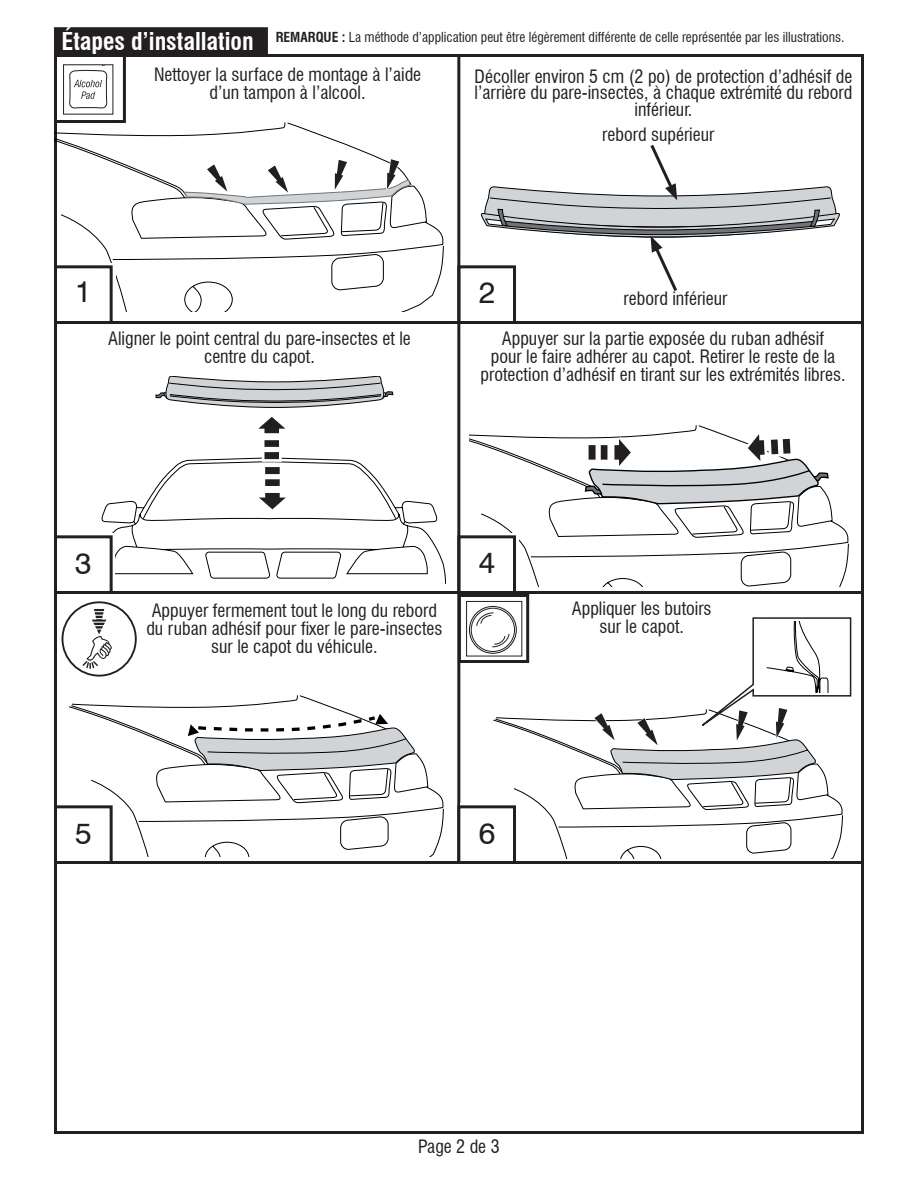
<style>
.page{position:relative;width:918px;height:1188px;background:#fff}
.page>*{position:absolute;margin:0;border:0;box-sizing:border-box;transform-origin:0 0}
.t1{font:30px "Swiss 721 BT";color:#231f20}
.t2{font:700 condensed 24px "Swiss 721 BT";color:#fff}
.t3{font:condensed 18px/18px "Swiss 721 BT";color:#231f20;text-align:center}
.t4{font:condensed 13.5px "Swiss 721 BT";color:#231f20}
.s1{font-weight:700}
</style>
<div class="page">
<svg style="left:69px;top:695px;width:375px;height:162px"></svg>
<svg style="left:188px;top:714px;width:227px;height:57px"></svg>
<svg style="left:469px;top:425px;width:379px;height:161px"></svg>
<svg style="left:101px;top:487px;width:345px;height:97px"></svg>
<svg style="left:54px;top:122px;width:390px;height:189px"></svg>
<div style="left:61px;top:263px;width:55px;height:55px;background:#fff"></div>
<div style="left:61px;top:533px;width:54px;height:56px;background:#fff"></div>
<div style="left:55px;top:28px;width:212px;height:26px;background:#231f20"></div>
<div style="left:54px;top:27px;width:214px;height:28px;border:2px solid #231f20"></div>
<hr style="left:54px;top:591px;width:810px;height:3px;background:#231f20">
<hr style="left:54px;top:321px;width:810px;height:3px;background:#231f20">
<div style="left:54px;top:265px;width:59px;height:59px;border:3px solid #231f20"></div>
<div style="left:54px;top:535px;width:59px;height:59px;border:3px solid #231f20"></div>
<div style="left:457px;top:265px;width:59px;height:59px;border:3px solid #231f20"></div>
<hr style="left:457px;top:54px;width:3px;height:810px;background:#231f20">
<hr style="left:54px;top:861px;width:810px;height:3px;background:#231f20">
<div style="left:61px;top:802px;width:54px;height:55px;background:#fff"></div>
<div style="left:54px;top:805px;width:59px;height:59px;border:3px solid #231f20"></div>
<div style="left:457px;top:805px;width:59px;height:59px;border:3px solid #231f20"></div>
<div style="left:464px;top:533px;width:55px;height:56px;background:#fff"></div>
<div style="left:457px;top:535px;width:59px;height:59px;border:3px solid #231f20"></div>
<svg style="left:63px;top:64px;width:51px;height:51px"></svg>
<div style="left:54px;top:54px;width:72px;height:69px;border:3px solid #231f20"></div>
<svg style="left:183px;top:158px;width:228px;height:47px"></svg>
<svg style="left:481px;top:145px;width:359px;height:149px"></svg>
<svg style="left:584px;top:430px;width:245px;height:80px"></svg>
<svg style="left:156px;top:376px;width:237px;height:137px"></svg>
<div style="left:62px;top:601px;width:75px;height:76px;border:2px solid #231f20;border-radius:50%"></div>
<svg style="left:83px;top:609px;width:29px;height:60px"></svg>
<div style="left:466px;top:601px;width:56px;height:55px;border:1px solid #231f20"></div>
<div style="left:469px;top:606px;width:48px;height:48px;border:1px solid #231f20;border-radius:50%"></div>
<div style="left:471px;top:608px;width:44px;height:44px;border:1px solid #231f20;border-radius:50%"></div>
<svg style="left:476px;top:612px;width:34px;height:36px"></svg>
<div style="left:458px;top:594px;width:71px;height:69px;border:3px solid #231f20"></div>
<svg style="left:493px;top:717px;width:350px;height:141px"></svg>
<svg style="left:593px;top:617px;width:259px;height:163px"></svg>
<h2 class="t2" style="left:62px;top:27px;width:194px">Étapes d’installation</h2>
<p class="t4" style="left:276px;top:29px;width:570px"><span class="s1">REMARQUE :</span> La méthode d’application peut être légèrement différente de celle représentée par les illustrations.</p>
<p class="t3" style="left:154px;top:66px;width:269px">Nettoyer la surface de montage à l’aide d’un tampon à l’alcool.</p>
<p class="t3" style="left:475px;top:68px;width:379px;line-height:16.5px">Décoller environ 5 cm (2 po) de protection d’adhésif de l’arrière du pare-insectes, à chaque extrémité du rebord inférieur.</p>
<p class="t3" style="left:602px;top:126px;width:114px">rebord supérieur</p>
<h1 class="t1" style="left:75px;top:273px;width:18px">1</h1>
<h1 class="t1" style="left:479px;top:274px;width:18px">2</h1>
<p class="t3" style="left:624px;top:289px;width:105px">rebord inférieur</p>
<p class="t3" style="left:108px;top:330px;width:304px">Aligner le point central du pare-insectes et le centre du capot.</p>
<p class="t3" style="left:481px;top:330px;width:367px">Appuyer sur la partie exposée du ruban adhésif<br>pour le faire adhérer au capot. Retirer le reste de la protection d’adhésif en tirant sur les extrémités libres.</p>
<h1 class="t1" style="left:75px;top:545px;width:18px">3</h1>
<p class="t3" style="left:146px;top:602px;width:297px">Appuyer fermement tout le long du rebord du ruban adhésif pour fixer le pare-insectes sur le capot du véhicule.</p>
<h1 class="t1" style="left:479px;top:544px;width:18px">4</h1>
<p class="t3" style="left:572px;top:599px;width:141px">Appliquer les butoirs sur le capot.</p>
<h1 class="t1" style="left:75px;top:815px;width:18px">5</h1>
<h1 class="t1" style="left:479px;top:815px;width:18px">6</h1>
<p class="t3" style="left:418px;top:1138px;width:83px">Page 2 de 3</p>
</div>
